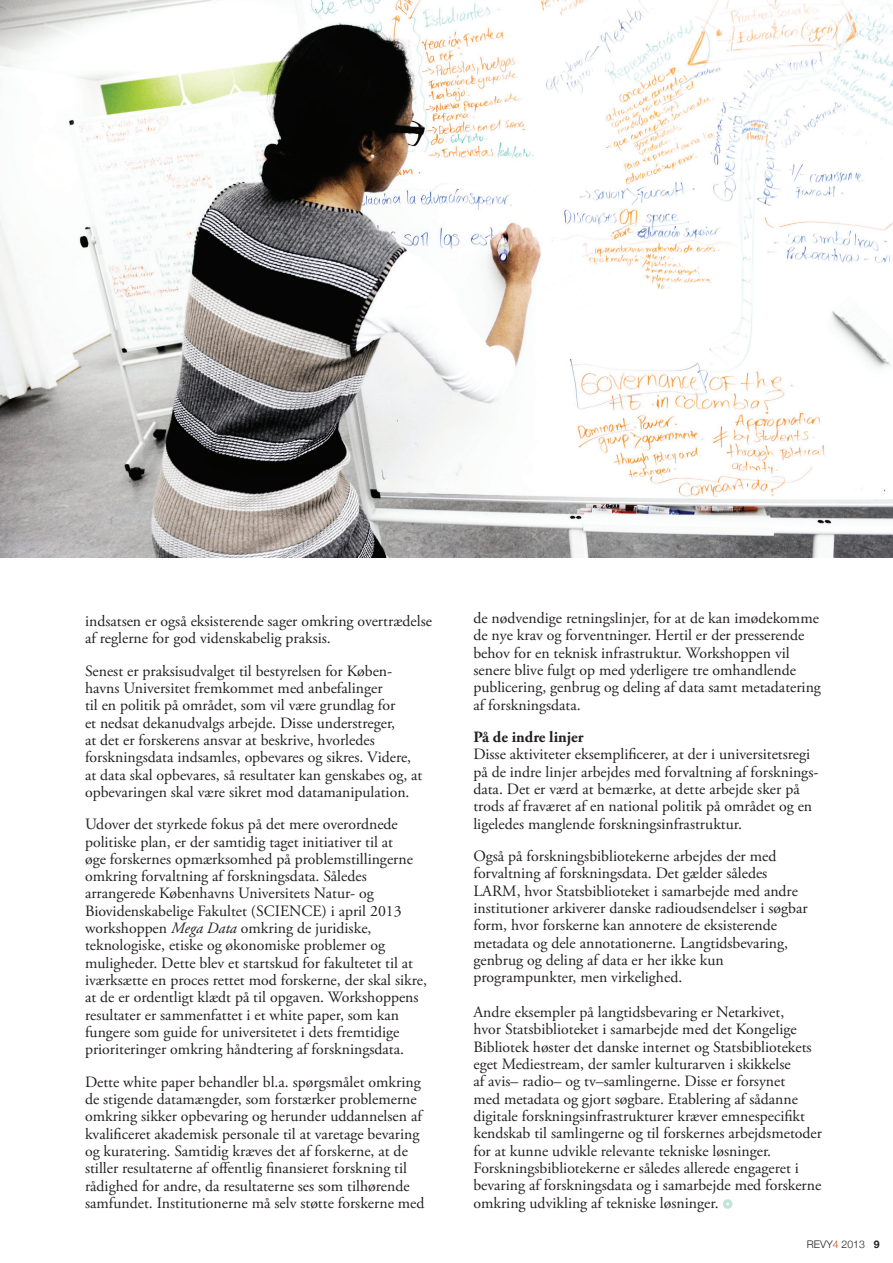
<style>
.page{position:relative;width:893px;height:1263px;background:#fff}
.page>*{position:absolute;margin:0;border:0;box-sizing:border-box;transform-origin:0 0}
.t1{font:15.75px/17.4px "Adobe Garamond Pro";color:#231f20}
.t2{font:700 15.75px "Adobe Garamond Pro";color:#231f20}
.t3{font:300 10.5px "Helvetica Neue";color:#231f20}
.s1{font-style:italic}
.s2{color:#bd4517}
.s3{font-weight:700}
</style>
<div class="page">
<div style="left:723px;top:1199px;width:9px;height:10px;border:3px solid #c1e4dd;border-radius:50%"></div>
<img style="left:0;top:0;width:893px;height:558px">
<p class="t1" style="left:85px;top:613px;width:348px">indsatsen er også eksisterende sager omkring overtrædelse af reglerne for god videnskabelig praksis.</p>
<p class="t1" style="left:85px;top:662px;width:339px">Senest er praksisudvalget til bestyrelsen for Køben&shy;havns Universitet fremkommet med anbefalinger<br>til en politik på området, som vil være grundlag for<br>et nedsat dekanudvalgs arbejde. Disse understreger,<br>at det er forskerens ansvar at beskrive, hvorledes forskningsdata indsamles, opbevares og sikres. Videre, at data skal opbevares, så resultater kan genskabes og, at opbevaringen skal være sikret mod datamanipulation.</p>
<p class="t1" style="left:85px;top:816px;width:343px">Udover det styrkede fokus på det mere overordnede politiske plan, er der samtidig taget initiativer til at<br>øge forskernes opmærksomhed på problemstillingerne omkring forvaltning af forskningsdata. Således arrangerede Københavns Universitets Natur- og Biovidenskabelige Fakultet (SCIENCE) i april 2013 workshoppen <span class="s1">Mega Data</span> omkring de juridiske, teknologiske, etiske og økonomiske problemer og muligheder. Dette blev et startskud for fakultetet til at iværksætte en proces rettet mod forskerne, der skal sikre, at de er ordentligt klædt på til opgaven. Workshoppens resultater er sammenfattet i et white paper, som kan fungere som guide for universitetet i dets fremtidige prioriteringer omkring håndtering af forskningsdata.</p>
<p class="t1" style="left:85px;top:1074px;width:341px">Dette white paper behandler bl.a. spørgsmålet omkring de stigende datamængder, som forstærker problemerne omkring sikker opbevaring og herunder uddannelsen af kvalificeret akademisk personale til at varetage bevaring og kuratering. Samtidig kræves det af forskerne, at de stiller resultaterne af offentlig finansieret forskning til rådighed for andre, da resultaterne ses som tilhørende samfundet. Institutionerne må selv støtte forskerne med</p>
<p class="t1" style="left:473px;top:610px;width:349px">de nødvendige retningslinjer, for at de kan imødekomme de nye krav og forventninger. Hertil er der presserende behov for en teknisk infrastruktur. Workshoppen vil senere blive fulgt op med yderligere tre omhandlende publicering, genbrug og deling af data samt metadatering af forskningsdata.</p>
<p class="t2" style="left:473px;top:728px;width:112px">På de indre linjer</p>
<p class="t1" style="left:473px;top:746px;width:347px">Disse aktiviteter eksemplificerer, at der i universitetsregi på de indre linjer arbejdes med forvaltning af forsknings&shy;data. Det er værd at bemærke, at dette arbejde sker på trods af fraværet af en national politik på området og en ligeledes manglende forskningsinfrastruktur.</p>
<p class="t1" style="left:473px;top:848px;width:336px">Også på forskningsbibliotekerne arbejdes der med forvaltning af forskningsdata. Det gælder således LARM, hvor Statsbiblioteket i samarbejde med andre institutioner arkiverer danske radioudsendelser i søgbar form, hvor forskerne kan annotere de eksisterende metadata og dele annotationerne. Langtidsbevaring, genbrug og deling af data er her ikke kun programpunkter, men virkelighed.</p>
<p class="t1" style="left:473px;top:1004px;width:350px">Andre eksempler på langtidsbevaring er Netarkivet,<br>hvor Statsbiblioteket i samarbejde med det Kongelige Bibliotek høster det danske internet og Statsbibliotekets eget Mediestream, der samler kulturarven i skikkelse<br>af avis– radio– og tv–samlingerne. Disse er forsynet<br>med metadata og gjort søgbare. Etablering af sådanne digitale forskningsinfrastrukturer kræver emnespecifikt kendskab til samlingerne og til forskernes arbejdsmetoder for at kunne udvikle relevante tekniske løsninger.<br>Forskningsbibliotekerne er således allerede engageret i bevaring af forskningsdata og i samarbejde med forskerne omkring udvikling af tekniske løsninger.</p>
<p class="t3" style="left:807px;top:1235px;width:74px">REVY<span class="s2">4</span> 2013 <span class="s3">9</span></p>
</div>
